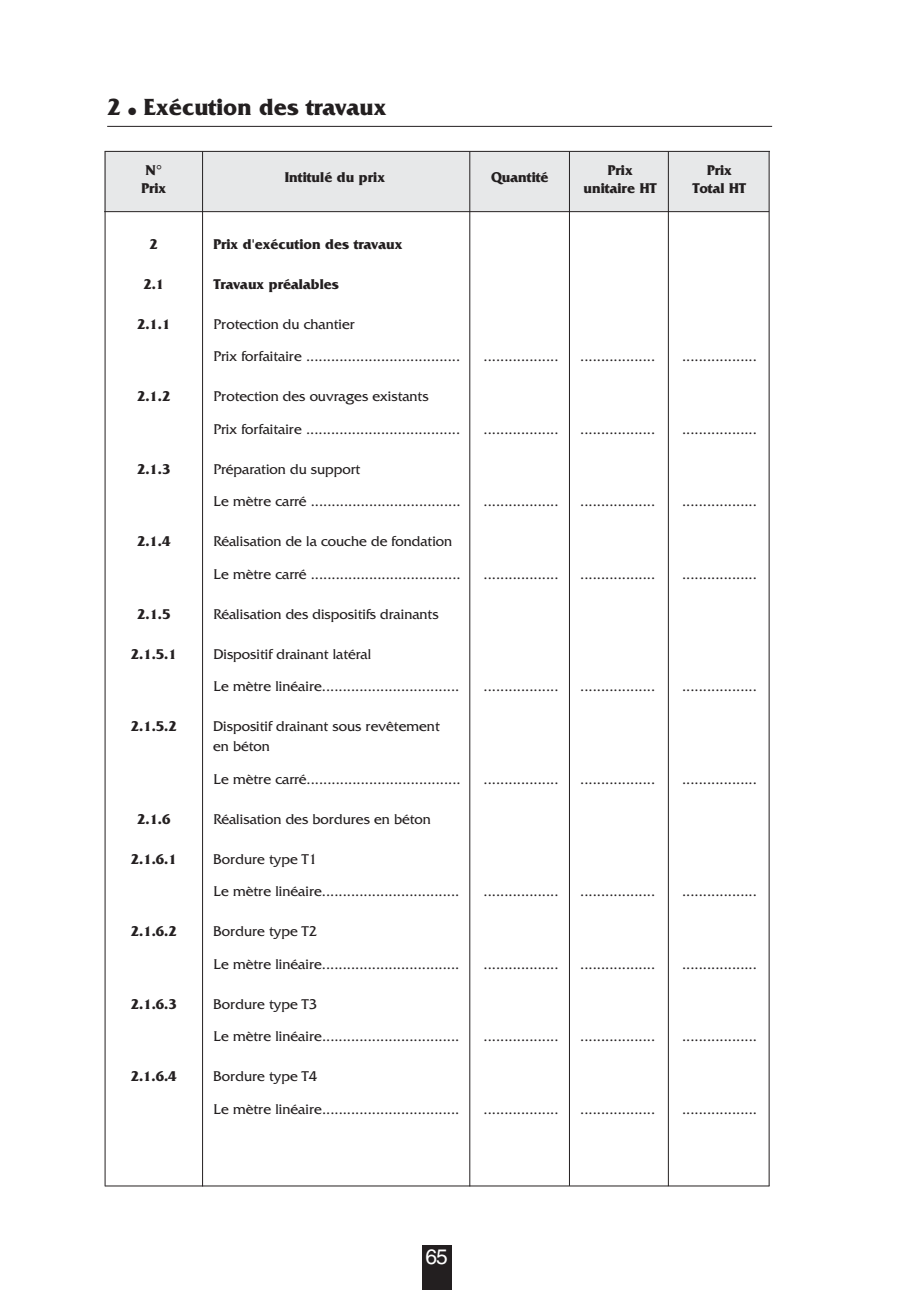
<style>
.page{position:relative;width:918px;height:1290px;background:#fff}
.page>*{position:absolute;margin:0;border:0;box-sizing:border-box;transform-origin:0 0}
.t1{font:700 24.5px "Friz Quadrata";color:#231f20}
.t2{font:21px "Helvetica";color:#fff}
.t3{font:14.88px/32.6px "Friz Quadrata";color:#231f20}
.t4{font:700 14.88px "Friz Quadrata";color:#231f20}
</style>
<div class="page">
<div style="left:422px;top:1245px;width:29px;height:45px;background:#231f20"></div>
<div style="left:104px;top:151px;width:665px;height:60px;background:#e7e8e9"></div>
<hr style="left:104px;top:211px;width:665px;height:1px;background:#231f20">
<hr style="left:202px;top:151px;width:1px;height:1035px;background:#231f20">
<hr style="left:668px;top:151px;width:1px;height:1035px;background:#231f20">
<hr style="left:569px;top:151px;width:1px;height:1035px;background:#231f20">
<hr style="left:469px;top:151px;width:1px;height:1035px;background:#231f20">
<hr style="left:768px;top:151px;width:1px;height:1035px;background:#231f20">
<hr style="left:107px;top:126px;width:665px;height:1px;background:#231f20">
<hr style="left:105px;top:151px;width:1px;height:1035px;background:#231f20">
<hr style="left:105px;top:151px;width:665px;height:1px;background:#231f20">
<hr style="left:105px;top:1185px;width:664px;height:1px;background:#231f20">
<h1 class="t1" style="left:107px;top:92px;width:281px">2 ● Exécution des travaux</h1>
<p class="t4" style="left:146px;top:161px;width:18px">N°</p>
<p class="t4" style="left:608px;top:161px;width:26px">Prix</p>
<p class="t4" style="left:707px;top:161px;width:26px">Prix</p>
<p class="t4" style="left:285px;top:168px;width:102px">Intitulé du prix</p>
<p class="t4" style="left:491px;top:168px;width:59px">Quantité</p>
<p class="t4" style="left:141px;top:179px;width:26px">Prix</p>
<p class="t4" style="left:583px;top:179px;width:75px">unitaire HT</p>
<p class="t4" style="left:692px;top:179px;width:55px">Total HT</p>
<p class="t4" style="left:150px;top:235px;width:10px">2</p>
<p class="t4" style="left:213px;top:235px;width:191px">Prix d'exécution des travaux</p>
<p class="t4" style="left:143px;top:275px;width:22px">2.1</p>
<p class="t4" style="left:213px;top:275px;width:127px">Travaux préalables</p>
<p class="t4" style="left:137px;top:315px;width:35px">2.1.1</p>
<p class="t3" style="left:213px;top:307px;width:248px">Protection du chantier<br>Prix forfaitaire .....................................</p>
<p class="t4" style="left:137px;top:387px;width:35px">2.1.2</p>
<p class="t3" style="left:213px;top:380px;width:248px">Protection des ouvrages existants<br>Prix forfaitaire .....................................</p>
<p class="t4" style="left:137px;top:460px;width:35px">2.1.3</p>
<p class="t3" style="left:213px;top:452px;width:249px">Préparation du support<br>Le mètre carré ....................................</p>
<p class="t4" style="left:137px;top:532px;width:35px">2.1.4</p>
<p class="t3" style="left:213px;top:525px;width:249px">Réalisation de la couche de fondation<br>Le mètre carré ....................................</p>
<p class="t4" style="left:137px;top:605px;width:35px">2.1.5</p>
<p class="t3" style="left:213px;top:597px;width:227px">Réalisation des dispositifs drainants</p>
<p class="t4" style="left:131px;top:645px;width:47px">2.1.5.1</p>
<p class="t3" style="left:213px;top:637px;width:247px">Dispositif drainant latéral<br>Le mètre linéaire.................................</p>
<p class="t3" style="left:483px;top:340px;width:76px">..................</p>
<p class="t3" style="left:580px;top:340px;width:76px">..................</p>
<p class="t3" style="left:682px;top:340px;width:76px">..................</p>
<p class="t3" style="left:483px;top:412px;width:76px">..................</p>
<p class="t3" style="left:580px;top:412px;width:76px">..................</p>
<p class="t3" style="left:682px;top:412px;width:76px">..................</p>
<p class="t3" style="left:483px;top:485px;width:76px">..................</p>
<p class="t3" style="left:580px;top:485px;width:76px">..................</p>
<p class="t3" style="left:682px;top:485px;width:76px">..................</p>
<p class="t3" style="left:483px;top:557px;width:76px">..................</p>
<p class="t3" style="left:580px;top:557px;width:76px">..................</p>
<p class="t3" style="left:682px;top:557px;width:76px">..................</p>
<p class="t3" style="left:483px;top:670px;width:76px">..................</p>
<p class="t3" style="left:580px;top:670px;width:76px">..................</p>
<p class="t3" style="left:682px;top:670px;width:76px">..................</p>
<p class="t4" style="left:131px;top:717px;width:47px">2.1.5.2</p>
<p class="t3" style="left:213px;top:716px;width:228px;line-height:20.1px">Dispositif drainant sous revêtement en béton</p>
<p class="t3" style="left:213px;top:762px;width:249px">Le mètre carré.....................................</p>
<p class="t3" style="left:483px;top:762px;width:76px">..................</p>
<p class="t3" style="left:580px;top:762px;width:76px">..................</p>
<p class="t3" style="left:682px;top:762px;width:76px">..................</p>
<p class="t4" style="left:137px;top:810px;width:35px">2.1.6</p>
<p class="t3" style="left:213px;top:802px;width:219px">Réalisation des bordures en béton</p>
<p class="t4" style="left:131px;top:850px;width:47px">2.1.6.1</p>
<p class="t3" style="left:213px;top:842px;width:248px">Bordure type T1<br>Le mètre linéaire.................................</p>
<p class="t3" style="left:483px;top:875px;width:76px">..................</p>
<p class="t3" style="left:580px;top:875px;width:76px">..................</p>
<p class="t3" style="left:682px;top:875px;width:76px">..................</p>
<p class="t4" style="left:131px;top:922px;width:47px">2.1.6.2</p>
<p class="t3" style="left:213px;top:915px;width:248px">Bordure type T2<br>Le mètre linéaire.................................</p>
<p class="t3" style="left:483px;top:947px;width:76px">..................</p>
<p class="t3" style="left:580px;top:947px;width:76px">..................</p>
<p class="t3" style="left:682px;top:947px;width:76px">..................</p>
<p class="t4" style="left:131px;top:995px;width:47px">2.1.6.3</p>
<p class="t3" style="left:213px;top:987px;width:248px">Bordure type T3<br>Le mètre linéaire.................................</p>
<p class="t3" style="left:483px;top:1020px;width:76px">..................</p>
<p class="t3" style="left:580px;top:1020px;width:76px">..................</p>
<p class="t3" style="left:682px;top:1020px;width:76px">..................</p>
<p class="t4" style="left:131px;top:1067px;width:48px">2.1.6.4</p>
<p class="t3" style="left:213px;top:1060px;width:248px">Bordure type T4<br>Le mètre linéaire.................................</p>
<p class="t3" style="left:483px;top:1092px;width:76px">..................</p>
<p class="t3" style="left:580px;top:1092px;width:76px">..................</p>
<p class="t3" style="left:682px;top:1092px;width:76px">..................</p>
<h2 class="t2" style="left:425px;top:1249px;width:24px">65</h2>
</div>
